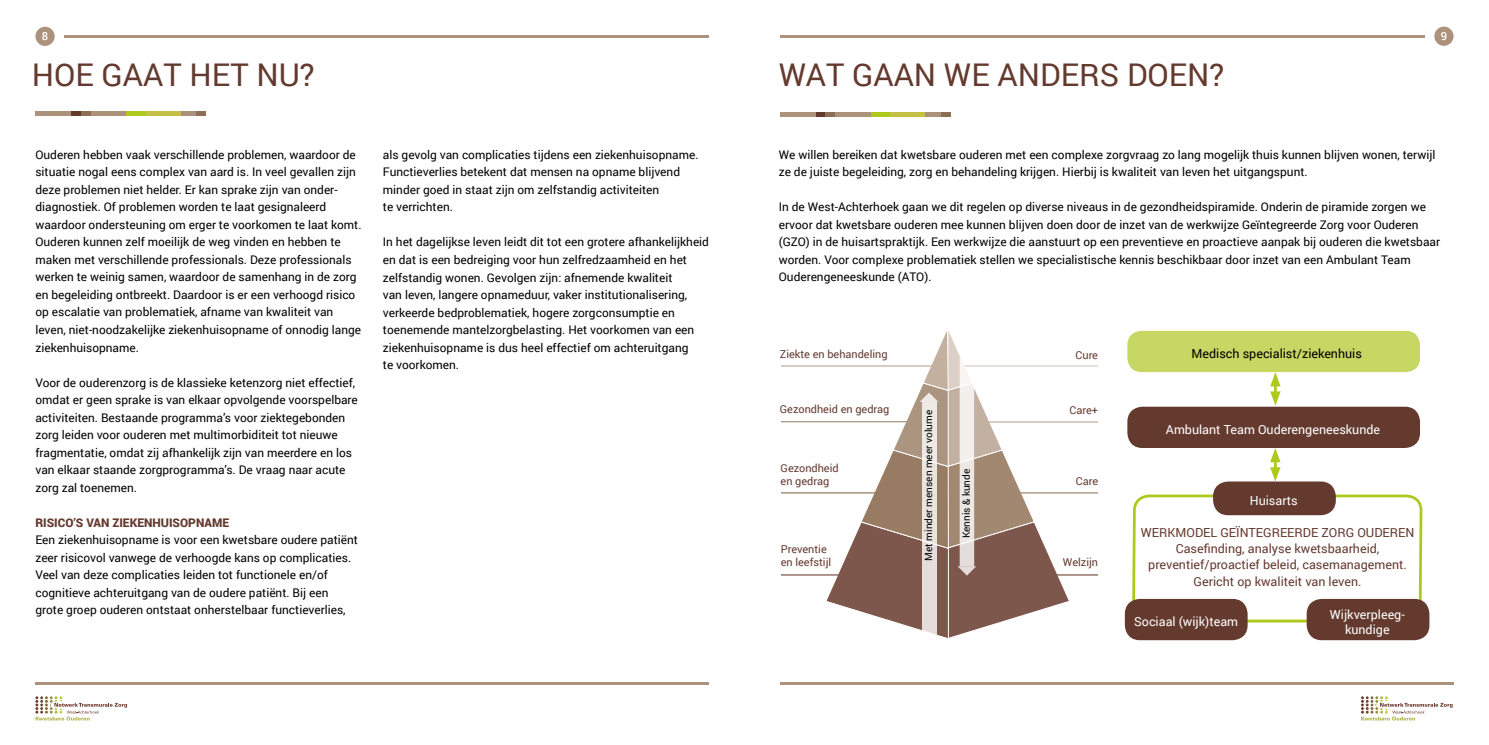
<style>
.page{position:relative;width:1489px;height:745px;background:#fff}
.page>*{position:absolute;margin:0;border:0;box-sizing:border-box;transform-origin:0 0}
.t1{font:31.25px "Roboto";color:#643a2f}
.t2{font:12.5px/16.2px "Roboto";color:#643a2f;text-align:center}
.t3{font:12.5px/15px "Roboto";color:#fff;text-align:center}
.t4{font:12.5px "Roboto";color:#000}
.t5{font:11.88px/17.5px "Roboto";color:#000}
.t6{font:900 11.88px "Roboto";color:#643a2f}
.t7{font:500 11.25px "Roboto";color:#fff}
.t8{font:10.88px/13.1px "Roboto";color:#643a2f}
.t9{font:10px "Roboto";color:#000}
</style>
<div class="page">
<div style="left:35px;top:27px;width:20px;height:19px;background:#ad927b;border-radius:50%"></div>
<div style="left:1434px;top:27px;width:19px;height:19px;background:#ad927b;border-radius:50%"></div>
<hr style="left:64px;top:35px;width:645px;height:2px;background:#ad927b">
<hr style="left:35px;top:681px;width:674px;height:3px;background:#ad927b">
<hr style="left:780px;top:35px;width:644px;height:2px;background:#ad927b">
<hr style="left:780px;top:681px;width:673px;height:3px;background:#ad927b">
<svg style="left:1361px;top:696px;width:91px;height:24px"></svg>
<svg style="left:35px;top:696px;width:92px;height:24px"></svg>
<div style="left:36px;top:110px;width:35px;height:5px;background:#ad927b"></div>
<div style="left:91px;top:110px;width:35px;height:5px;background:#ad927b"></div>
<div style="left:71px;top:110px;width:10px;height:5px;background:#643a2f"></div>
<div style="left:126px;top:110px;width:20px;height:5px;background:#adc91b"></div>
<div style="left:180px;top:110px;width:16px;height:5px;background:#ad927b"></div>
<div style="left:81px;top:110px;width:10px;height:5px;background:#8d6f55"></div>
<div style="left:146px;top:110px;width:34px;height:5px;background:#c4bf47"></div>
<div style="left:196px;top:110px;width:10px;height:5px;background:#8d6f55"></div>
<hr style="left:780px;top:112px;width:35px;height:4px;background:#ad927b">
<hr style="left:835px;top:112px;width:35px;height:4px;background:#ad927b">
<hr style="left:815px;top:112px;width:10px;height:4px;background:#643a2f">
<hr style="left:870px;top:112px;width:20px;height:4px;background:#adc91b">
<hr style="left:925px;top:112px;width:16px;height:4px;background:#ad927b">
<hr style="left:825px;top:112px;width:10px;height:4px;background:#8d6f55">
<hr style="left:890px;top:112px;width:35px;height:4px;background:#c4bf47">
<svg style="left:941px;top:112px;width:9px;height:4px"></svg>
<svg style="left:1270px;top:372px;width:10px;height:33px"></svg>
<svg style="left:1269px;top:447px;width:11px;height:34px"></svg>
<svg style="left:1132px;top:494px;width:80px;height:105px"></svg>
<svg style="left:1331px;top:493px;width:91px;height:107px"></svg>
<hr style="left:1201px;top:619px;width:158px;height:3px;background:#adc91b">
<hr style="left:958px;top:365px;width:140px;height:1px;background:#dcd0c6">
<hr style="left:972px;top:421px;width:126px;height:1px;background:#c2b0a1">
<hr style="left:971px;top:492px;width:127px;height:1px;background:#a28871">
<hr style="left:971px;top:574px;width:127px;height:1px;background:#7e574c">
<hr style="left:781px;top:574px;width:134px;height:1px;background:#7e574c">
<hr style="left:781px;top:492px;width:134px;height:1px;background:#977b63">
<hr style="left:781px;top:421px;width:134px;height:1px;background:#ac9580">
<hr style="left:781px;top:365px;width:152px;height:1px;background:#c3b09f">
<div style="left:1127px;top:330px;width:292px;height:42px;background:#c6d763;border-radius:14px"></div>
<div style="left:1127px;top:406px;width:292px;height:41px;background:#643a2f;border-radius:15px"></div>
<div style="left:1212px;top:481px;width:123px;height:34px;background:#643a2f;border-radius:15px"></div>
<div style="left:1124px;top:598px;width:123px;height:41px;background:#643a2f;border-radius:15px"></div>
<div style="left:1306px;top:598px;width:123px;height:41px;background:#643a2f;border-radius:15px"></div>
<svg style="left:824px;top:331px;width:246px;height:307px"></svg>
<p class="t7" style="left:42px;top:28px;width:8px">8</p>
<p class="t7" style="left:1440px;top:28px;width:8px">9</p>
<h1 class="t1" style="left:32px;top:53px;width:284px">HOE GAAT HET NU?</h1>
<h1 class="t1" style="left:778px;top:53px;width:447px">WAT GAAN WE ANDERS DOEN?</h1>
<p class="t5" style="left:35px;top:145px;width:327px">Ouderen hebben vaak verschillende problemen, waardoor de situatie nogal eens complex van aard is. In veel gevallen zijn deze problemen niet helder. Er kan sprake zijn van onder&shy;diagnostiek. Of problemen worden te laat gesignaleerd waardoor ondersteuning om erger te voorkomen te laat komt.<br>Ouderen kunnen zelf moeilijk de weg vinden en hebben te maken met verschillende professionals. Deze professionals werken te weinig samen, waardoor de samenhang in de zorg en begeleiding ontbreekt. Daardoor is er een verhoogd risico op escalatie van problematiek, afname van kwaliteit van leven, niet-noodzakelijke ziekenhuisopname of onnodig lange ziekenhuisopname.</p>
<p class="t5" style="left:35px;top:373px;width:324px">Voor de ouderenzorg is de klassieke ketenzorg niet effectief, omdat er geen sprake is van elkaar opvolgende voorspelbare activiteiten. Bestaande programma’s voor ziektegebonden zorg leiden voor ouderen met multimorbiditeit tot nieuwe fragmentatie, omdat zij afhankelijk zijn van meerdere en los van elkaar staande zorgprogramma’s. De vraag naar acute zorg zal toenemen.</p>
<p class="t6" style="left:35px;top:514px;width:195px">RISICO’S VAN ZIEKENHUISOPNAME</p>
<p class="t5" style="left:35px;top:530px;width:324px">Een ziekenhuisopname is voor een kwetsbare oudere patiënt zeer risicovol vanwege de verhoogde kans op complicaties.<br>Veel van deze complicaties leiden tot functionele en/of cognitieve achteruitgang van de oudere patiënt. Bij een grote groep ouderen ontstaat onherstelbaar functieverlies,</p>
<p class="t5" style="left:383px;top:145px;width:317px">als gevolg van complicaties tijdens een ziekenhuisopname.<br>Functieverlies betekent dat mensen na opname blijvend minder goed in staat zijn om zelfstandig activiteiten<br>te verrichten.</p>
<p class="t5" style="left:383px;top:233px;width:327px">In het dagelijkse leven leidt dit tot een grotere afhankelijkheid en dat is een bedreiging voor hun zelfredzaamheid en het zelfstandig wonen. Gevolgen zijn: afnemende kwaliteit<br>van leven, langere opnameduur, vaker institutionalisering, verkeerde bedproblematiek, hogere zorgconsumptie en toenemende mantelzorgbelasting. Het voorkomen van een ziekenhuisopname is dus heel effectief om achteruitgang<br>te voorkomen.</p>
<p class="t5" style="left:778px;top:145px;width:658px">We willen bereiken dat kwetsbare ouderen met een complexe zorgvraag zo lang mogelijk thuis kunnen blijven wonen, terwijl ze de juiste begeleiding, zorg en behandeling krijgen. Hierbij is kwaliteit van leven het uitgangspunt.</p>
<p class="t5" style="left:778px;top:198px;width:663px">In de West-Achterhoek gaan we dit regelen op diverse niveaus in de gezondheidspiramide. Onderin de piramide zorgen we ervoor dat kwetsbare ouderen mee kunnen blijven doen door de inzet van de werkwijze Geïntegreerde Zorg voor Ouderen (GZO) in de huisartspraktijk. Een werkwijze die aanstuurt op een preventieve en proactieve aanpak bij ouderen die kwetsbaar worden. Voor complexe problematiek stellen we specialistische kennis beschikbaar door inzet van een Ambulant Team Ouderengeneeskunde (ATO).</p>
<p class="t8" style="left:779px;top:346px;width:109px">Ziekte en behandeling</p>
<p class="t4" style="left:1191px;top:344px;width:172px">Medisch specialist/ziekenhuis</p>
<p class="t8" style="left:1075px;top:347px;width:24px">Cure</p>
<p class="t8" style="left:779px;top:402px;width:111px">Gezondheid en gedrag</p>
<p class="t8" style="left:780px;top:461px;width:60px">Gezondheid en gedrag</p>
<p class="t8" style="left:780px;top:542px;width:52px">Preventie en leefstijl</p>
<p class="t9" style="left:921px;top:560px;width:152px;rotate:-90deg">Met minder mensen meer volume</p>
<p class="t9" style="left:959px;top:538px;width:71px;rotate:-90deg">Kennis &amp; kunde</p>
<p class="t8" style="left:1069px;top:403px;width:30px">Care+</p>
<p class="t8" style="left:1075px;top:474px;width:24px">Care</p>
<p class="t8" style="left:1062px;top:555px;width:37px">Welzijn</p>
<p class="t3" style="left:1165px;top:421px;width:216px">Ambulant Team Ouderengeneeskunde</p>
<p class="t3" style="left:1249px;top:492px;width:49px">Huisarts</p>
<p class="t2" style="left:1140px;top:523px;width:275px">WERKMODEL GEÏNTEGREERDE ZORG OUDEREN Casefinding, analyse kwetsbaarheid, preventief/proactief beleid, casemanagement.<br>Gericht op kwaliteit van leven.</p>
<p class="t3" style="left:1133px;top:613px;width:106px">Sociaal (wijk)team</p>
<p class="t3" style="left:1329px;top:605px;width:76px">Wijkverpleeg&shy;kundige</p>
</div>
